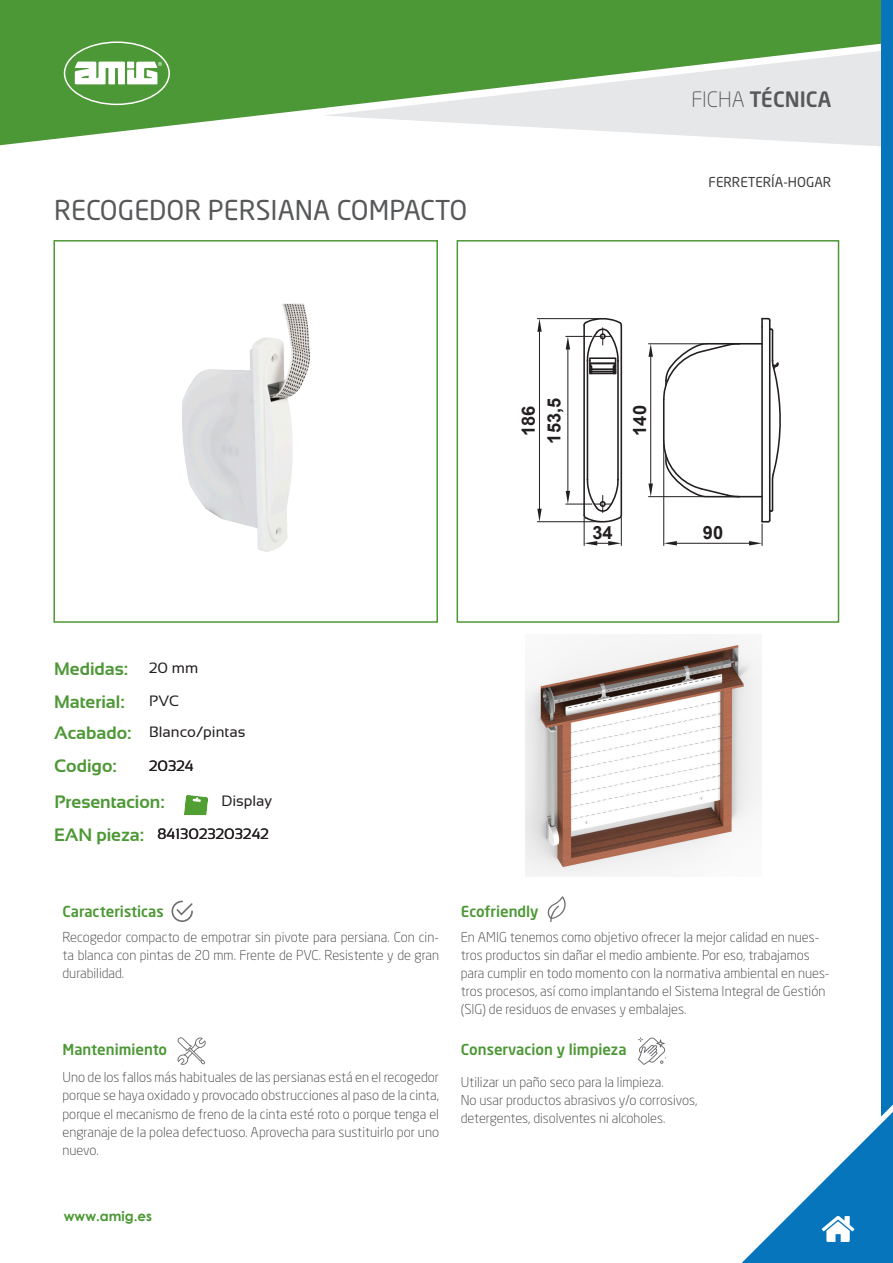
<style>
.page{position:relative;width:893px;height:1263px;background:#fff}
.page>*{position:absolute;margin:0;border:0;box-sizing:border-box;transform-origin:0 0}
.t1{font:27px "Neo Sans Pro";color:#57585a}
.t2{font:500 21px "Neo Sans Pro";color:#57585a}
.t3{font:700 18.15px "Arial";color:#231f20}
.t4{font:700 18px/32.8px "Sansation";color:#4d9836}
.t5{font:500 15px "Neo Sans Pro";color:#4d9836}
.t6{font:15px "Sansation";color:#231f20}
.t7{font:300 13.5px/18px "Neo Sans Pro";color:#3e3e3f}
.t8{font:13.5px "Neo Sans Std";color:#3e3e3f}
.t9{font:700 13.5px "Century Gothic";color:#4d9836}
.s1{font-weight:300}
</style>
<div class="page">
<svg style="left:0;top:0;width:881px;height:146px;fill:#4d9836"></svg>
<svg style="left:64px;top:41px;width:106px;height:64px"></svg>
<div style="left:881px;top:0;width:12px;height:1263px;background:#0775bc"></div>
<div style="left:53px;top:240px;width:385px;height:383px;border:2px solid #4d9836"></div>
<svg style="left:741px;top:1104px;width:152px;height:159px"></svg>
<hr style="left:587px;top:361px;width:1px;height:118px;background:#231f20">
<hr style="left:617px;top:361px;width:2px;height:118px;background:#231f20">
<hr style="left:620px;top:325px;width:2px;height:190px;background:#231f20">
<hr style="left:583px;top:325px;width:2px;height:190px;background:#231f20">
<hr style="left:772px;top:330px;width:1px;height:31px;background:#231f20">
<hr style="left:761px;top:327px;width:2px;height:195px;background:#231f20">
<hr style="left:769px;top:320px;width:1px;height:195px;background:#231f20">
<svg style="left:761px;top:317px;width:13px;height:15px"></svg>
<hr style="left:567px;top:349px;width:1px;height:142px;background:#231f20">
<svg style="left:662px;top:342px;width:119px;height:203px"></svg>
<hr style="left:648px;top:343px;width:56px;height:1px;background:#231f20">
<hr style="left:648px;top:496px;width:56px;height:1px;background:#231f20">
<hr style="left:650px;top:357px;width:1px;height:126px;background:#231f20">
<svg style="left:648px;top:344px;width:5px;height:13px"></svg>
<svg style="left:648px;top:483px;width:5px;height:14px"></svg>
<hr style="left:537px;top:318px;width:63px;height:1px;background:#231f20">
<hr style="left:537px;top:521px;width:63px;height:1px;background:#231f20">
<hr style="left:539px;top:332px;width:1px;height:177px;background:#231f20">
<svg style="left:537px;top:319px;width:5px;height:13px"></svg>
<svg style="left:537px;top:509px;width:5px;height:13px"></svg>
<svg style="left:566px;top:478px;width:57px;height:67px"></svg>
<svg style="left:566px;top:318px;width:57px;height:57px"></svg>
<div style="left:457px;top:240px;width:382px;height:383px;border:2px solid #4d9836"></div>
<img style="left:525px;top:636px;width:236px;height:240px">
<img style="left:182px;top:304px;width:129px;height:248px">
<svg style="left:638px;top:1037px;width:28px;height:28px"></svg>
<svg style="left:547px;top:896px;width:19px;height:26px"></svg>
<svg style="left:177px;top:1037px;width:29px;height:28px"></svg>
<svg style="left:172px;top:901px;width:21px;height:21px"></svg>
<svg style="left:184px;top:795px;width:24px;height:20px"></svg>
<h2 class="t2" style="left:691px;top:86px;width:141px"><span class="s1">FICHA</span> TÉCNICA</h2>
<p class="t1" style="left:54px;top:194px;width:415px">RECOGEDOR PERSIANA COMPACTO</p>
<p class="t8" style="left:709px;top:174px;width:124px">FERRETERÍA-HOGAR</p>
<h3 class="t4" style="left:54px;top:653px;width:76px">Medidas:</h3>
<h3 class="t4" style="left:54px;top:685px;width:72px">Material:</h3>
<h3 class="t4" style="left:54px;top:717px;width:79px">Acabado:<br>Codigo:</h3>
<p class="t6" style="left:149px;top:660px;width:51px">20 mm</p>
<p class="t6" style="left:149px;top:692px;width:32px">PVC</p>
<p class="t6" style="left:149px;top:724px;width:98px">Blanco/pintas</p>
<p class="t6" style="left:149px;top:757px;width:46px">20324</p>
<h3 class="t4" style="left:55px;top:785px;width:112px">Presentacion:</h3>
<p class="t6" style="left:221px;top:792px;width:52px">Display</p>
<h3 class="t4" style="left:54px;top:818px;width:92px">EAN pieza:</h3>
<p class="t6" style="left:157px;top:825px;width:113px">8413023203242</p>
<p class="t5" style="left:63px;top:902px;width:103px">Caracteristicas</p>
<p class="t3" style="left:516px;top:436px;width:32px;rotate:-90deg">186</p>
<p class="t3" style="left:541px;top:444px;width:47px;rotate:-90deg">153,5</p>
<p class="t3" style="left:627px;top:436px;width:32px;rotate:-90deg">140</p>
<p class="t3" style="left:592px;top:519px;width:22px">34</p>
<p class="t3" style="left:703px;top:519px;width:22px">90</p>
<p class="t5" style="left:461px;top:902px;width:79px">Ecofriendly</p>
<p class="t7" style="left:63px;top:927px;width:378px;text-align:justify">Recogedor compacto de empotrar sin pivote para persiana. Con cin&shy;ta blanca con pintas de 20 mm. Frente de PVC. Resistente y de gran durabilidad.</p>
<p class="t5" style="left:63px;top:1040px;width:106px">Mantenimiento</p>
<p class="t7" style="left:63px;top:1068px;width:378px;text-align:justify">Uno de los fallos más habituales de las persianas está en el recogedor porque se haya oxidado y provocado obstrucciones al paso de la cinta, porque el mecanismo de freno de la cinta esté roto o porque tenga el engranaje de la polea defectuoso. Aprovecha para sustituirlo por uno nuevo.</p>
<p class="t7" style="left:461px;top:927px;width:370px">En AMIG tenemos como objetivo ofrecer la mejor calidad en nues&shy;tros productos sin dañar el medio ambiente. Por eso, trabajamos para cumplir en todo momento con la normativa ambiental en nues&shy;tros procesos, así como implantando el Sistema Integral de Gestión (SIG) de residuos de envases y embalajes.</p>
<p class="t5" style="left:461px;top:1040px;width:167px">Conservacion y limpieza</p>
<p class="t7" style="left:461px;top:1073px;width:238px">Utilizar un paño seco para la limpieza.<br>No usar productos abrasivos y/o corrosivos, detergentes, disolventes ni alcoholes.</p>
<p class="t9" style="left:64px;top:1206px;width:90px">www.amig.es</p>
</div>
